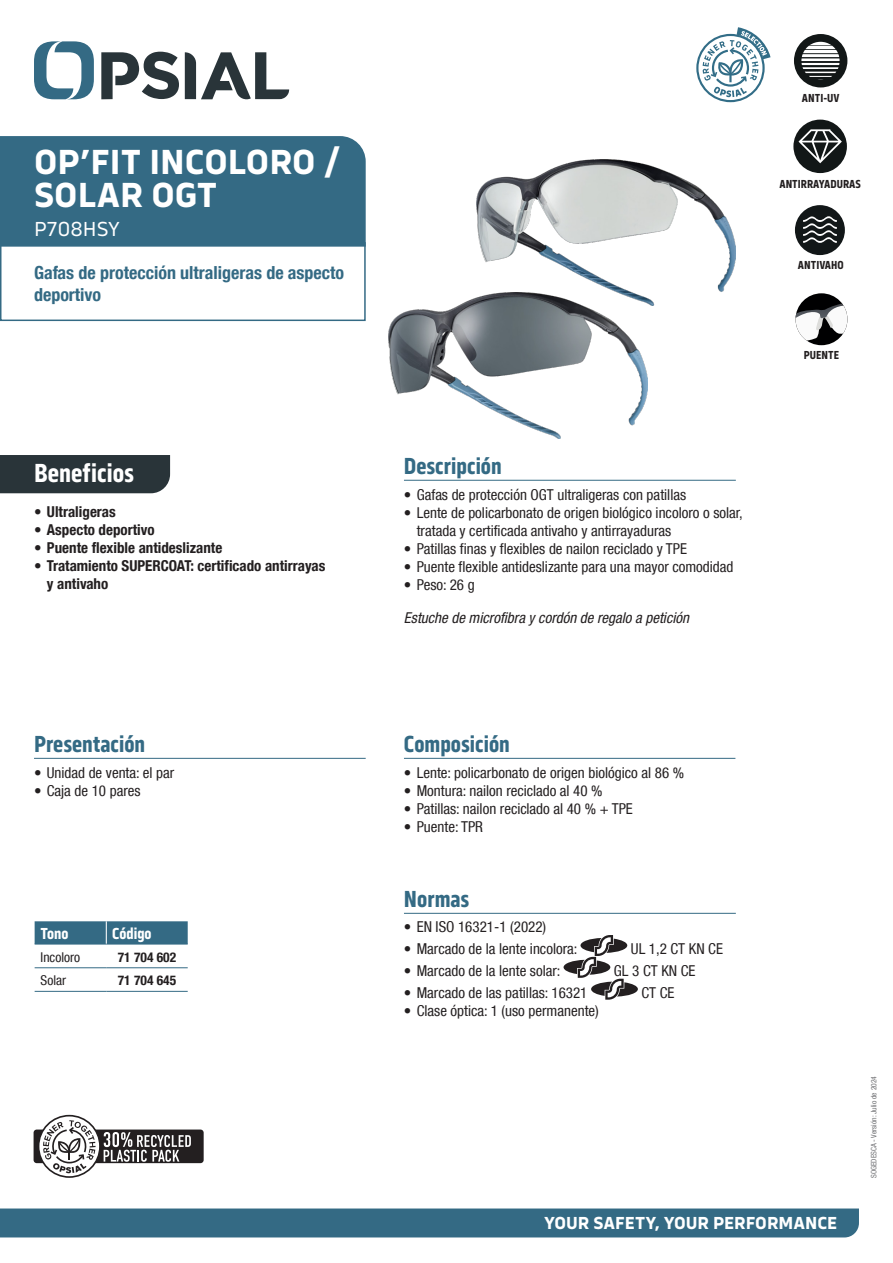
<style>
.page{position:relative;width:893px;height:1263px;background:#fff}
.page>*{position:absolute;margin:0;border:0;box-sizing:border-box;transform-origin:0 0}
.NOM_PRODUIT_NC{font:700 36px/33px "Serca";color:#fff}
.Benefices{font:700 27px "Serca Condensed";color:#fff}
.Sous-titres{font:700 24px "Serca Condensed";color:#346a84}
.NOM_PRODUIT_NC-2{font:21px "Serca";letter-spacing:-.005em;color:#fff}
.PLUS_PRODUIT{font:700 condensed 18px/21.6px "Helvetica Neue LT Com";color:#346a84}
.t1{font:700 18px "Serca";color:#fff}
.tableauTitre{font:700 16.5px "Serca Condensed";color:#fff}
.t2{font:condensed 15px/18px "Helvetica Neue LT Com";color:#231f20}
.t3{font:700 condensed 15px/18px "Helvetica Neue LT Com";color:#231f20}
.Texte{font:italic condensed 15px "Helvetica Neue LT Com";color:#231f20}
.TableauCode{font:700 condensed 13.5px "Helvetica Neue LT Com";color:#231f20}
.tableau{font:condensed 13.5px "Helvetica Neue LT Com";color:#231f20}
.t4{font:700 12px "Serca Condensed";color:#231f20}
.t5{font:700 11.4px "Serca Condensed";color:#121718}
.Date{font:condensed 7.5px "Helvetica Neue LT Com";color:#6c6d70}
</style>
<div class="page">
<svg style="left:34px;top:41px;width:60px;height:58px"></svg>
<svg style="left:185px;top:52px;width:104px;height:48px"></svg>
<svg style="left:101px;top:52px;width:78px;height:47px"></svg>
<div style="left:0;top:1208px;width:859px;height:29px;background:#346a84"></div>
<hr style="left:404px;top:480px;width:332px;height:1px;background:#346a84">
<hr style="left:404px;top:758px;width:331px;height:1px;background:#346a84">
<div style="left:0;top:455px;width:170px;height:38px;background:#293439"></div>
<div style="left:0;top:242px;width:366px;height:79px;border:2px solid #346a84"></div>
<div style="left:0;top:136px;width:366px;height:111px;background:#346a84"></div>
<hr style="left:404px;top:913px;width:332px;height:1px;background:#346a84">
<hr style="left:34px;top:758px;width:332px;height:1px;background:#346a84">
<hr style="left:35px;top:944px;width:71px;height:1px;background:#346a84">
<hr style="left:106px;top:944px;width:82px;height:1px;background:#346a84">
<hr style="left:35px;top:967px;width:71px;height:1px;background:#346a84">
<hr style="left:106px;top:967px;width:82px;height:1px;background:#346a84">
<hr style="left:35px;top:991px;width:71px;height:1px;background:#346a84">
<hr style="left:106px;top:991px;width:82px;height:1px;background:#346a84">
<div style="left:35px;top:921px;width:153px;height:23px;background:#346a84"></div>
<svg style="left:564px;top:935px;width:74px;height:65px"></svg>
<div style="left:794px;top:34px;width:53px;height:53px;background:#121717;border-radius:50%"></div>
<svg style="left:801px;top:63px;width:38px;height:18px"></svg>
<hr style="left:801px;top:58px;width:39px;height:3px;background:#fff">
<svg style="left:802px;top:42px;width:37px;height:15px"></svg>
<div style="left:793px;top:120px;width:54px;height:53px;background:#121717;border-radius:50%"></div>
<svg style="left:798px;top:129px;width:44px;height:34px"></svg>
<div style="left:34px;top:1129px;width:170px;height:34px;background:#231f20;border-radius:3px"></div>
<svg style="left:38px;top:1115px;width:153px;height:63px"></svg>
<svg style="left:696px;top:27px;width:74px;height:75px"></svg>
<img style="left:477px;top:160px;width:259px;height:146px">
<img style="left:388px;top:293px;width:259px;height:146px">
<div style="left:795px;top:293px;width:52px;height:52px;background:#000001;border-radius:50%"></div>
<svg style="left:795px;top:304px;width:52px;height:37px"></svg>
<div style="left:795px;top:205px;width:50px;height:50px;background:#121718;border-radius:50%"></div>
<svg style="left:803px;top:216px;width:34px;height:27px"></svg>
<p class="NOM_PRODUIT_NC" style="left:34px;top:145px;width:308px">OP’FIT INCOLORO /<br>SOLAR OGT</p>
<p class="NOM_PRODUIT_NC-2" style="left:34px;top:217px;width:88px">P708HSY</p>
<p class="PLUS_PRODUIT" style="left:34px;top:262px;width:312px">Gafas de protección ultraligeras de aspecto deportivo</p>
<p class="Benefices" style="left:34px;top:458px;width:101px">Beneficios</p>
<p class="t3" style="left:34px;top:502px;width:83px">• Ultraligeras</p>
<p class="t3" style="left:34px;top:520px;width:122px">• Aspecto deportivo</p>
<p class="t3" style="left:34px;top:538px;width:190px">• Puente flexible antideslizante</p>
<p class="t3" style="left:47px;top:556px;width:280px;text-indent:-13px">• Tratamiento SUPERCOAT: certificado antirrayas y antivaho</p>
<p class="Sous-titres" style="left:34px;top:730px;width:113px">Presentación</p>
<p class="t2" style="left:34px;top:763px;width:142px">• Unidad de venta: el par</p>
<p class="t2" style="left:34px;top:781px;width:108px">• Caja de 10 pares</p>
<p class="tableauTitre" style="left:41px;top:924px;width:29px">Tono</p>
<p class="tableauTitre" style="left:112px;top:924px;width:41px">Código</p>
<p class="tableau" style="left:41px;top:949px;width:41px">Incoloro</p>
<p class="TableauCode" style="left:118px;top:949px;width:60px">71 704 602</p>
<p class="tableau" style="left:41px;top:972px;width:27px">Solar</p>
<p class="TableauCode" style="left:118px;top:972px;width:60px">71 704 645</p>
<p class="t4" style="left:802px;top:91px;width:39px">ANTI-UV</p>
<p class="t4" style="left:779px;top:177px;width:83px">ANTIRRAYADURAS</p>
<p class="t5" style="left:797px;top:258px;width:47px">ANTI-BUÉE</p>
<p class="t4" style="left:798px;top:258px;width:47px">ANTIVAHO</p>
<p class="t4" style="left:804px;top:348px;width:37px">PUENTE</p>
<p class="Sous-titres" style="left:404px;top:452px;width:99px">Descripción</p>
<p class="t2" style="left:404px;top:485px;width:284px">• Gafas de protección OGT ultraligeras con patillas</p>
<p class="t2" style="left:417px;top:503px;width:328px;text-indent:-13px">• Lente de policarbonato de origen biológico incoloro o solar, tratada y certificada antivaho y antirrayaduras</p>
<p class="t2" style="left:404px;top:539px;width:284px">• Patillas finas y flexibles de nailon reciclado y TPE</p>
<p class="t2" style="left:404px;top:557px;width:331px">• Puente flexible antideslizante para una mayor comodidad</p>
<p class="t2" style="left:404px;top:575px;width:72px">• Peso: 26 g</p>
<p class="Texte" style="left:404px;top:609px;width:287px">Estuche de microfibra y cordón de regalo a petición</p>
<p class="Sous-titres" style="left:404px;top:730px;width:107px">Composición</p>
<p class="t2" style="left:404px;top:763px;width:282px">• Lente: policarbonato de origen biológico al 86 %</p>
<p class="t2" style="left:404px;top:781px;width:200px">• Montura: nailon reciclado al 40 %</p>
<p class="t2" style="left:404px;top:799px;width:230px">• Patillas: nailon reciclado al 40 % + TPE</p>
<p class="t2" style="left:404px;top:817px;width:81px">• Puente: TPR</p>
<p class="Sous-titres" style="left:404px;top:885px;width:67px">Normas</p>
<p class="t2" style="left:404px;top:917px;width:144px">• EN ISO 16321-1 (2022)</p>
<p class="t2" style="left:404px;top:939px;width:175px">• Marcado de la lente incolora:</p>
<p class="t2" style="left:631px;top:939px;width:94px">UL 1,2 CT KN CE</p>
<p class="t2" style="left:404px;top:961px;width:158px">• Marcado de la lente solar:</p>
<p class="t2" style="left:614px;top:961px;width:83px">GL 3 CT KN CE</p>
<p class="t2" style="left:404px;top:983px;width:185px">• Marcado de las patillas: 16321</p>
<p class="t2" style="left:641px;top:983px;width:35px">CT CE</p>
<p class="t2" style="left:404px;top:1001px;width:196px">• Clase óptica: 1 (uso permanente)</p>
<p class="t1" style="left:544px;top:1212px;width:295px">YOUR SAFETY, YOUR PERFORMANCE</p>
<p class="Date" style="left:869px;top:1178px;width:103px;rotate:-90deg">SOGEDESCA - Versión: Julio de 2024</p>
</div>
